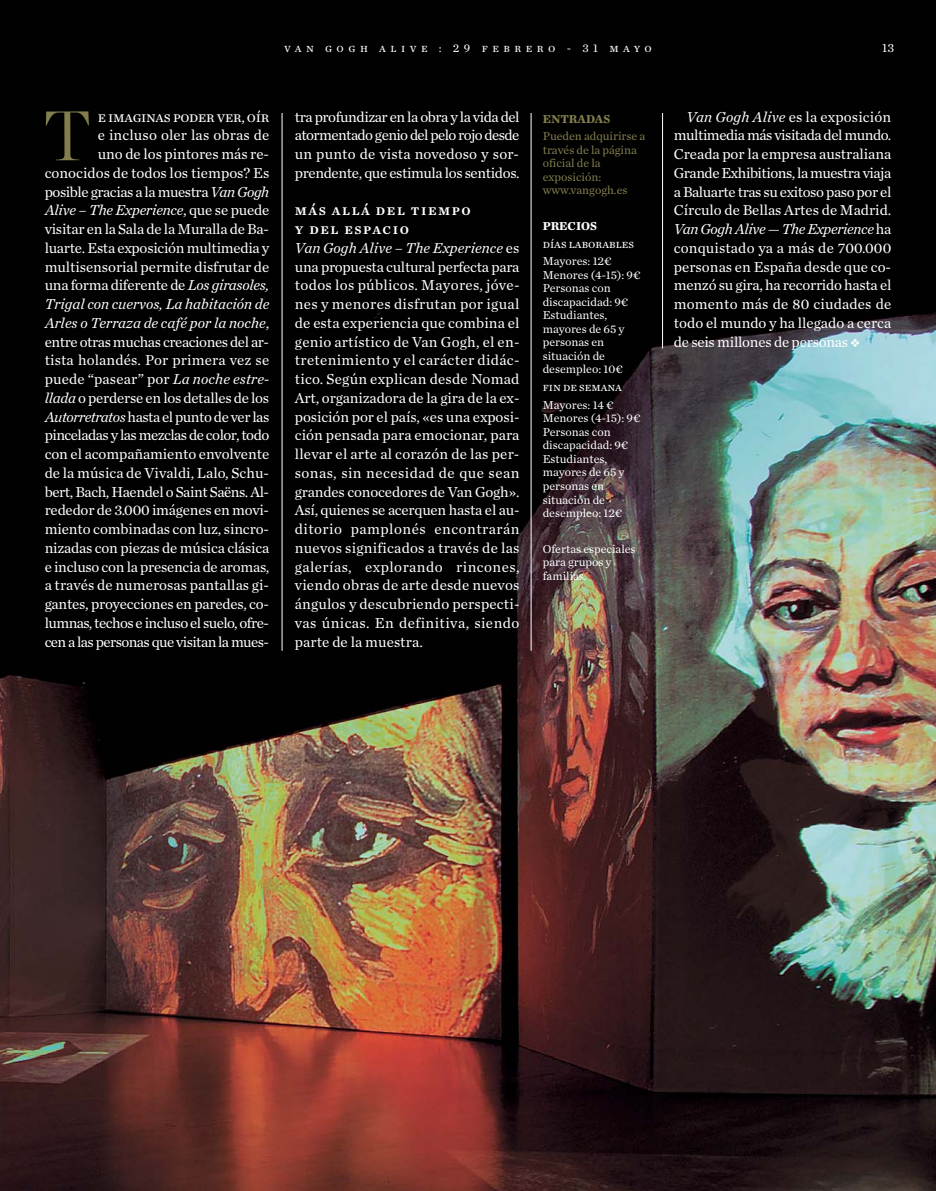
<style>
.page{position:relative;width:936px;height:1191px;background:#fff}
.page>*{position:absolute;margin:0;border:0;box-sizing:border-box;transform-origin:0 0}
.t1{font:300 69.9px "Chronicle Display";color:#827e4e}
.t2{font:15px/18.8px "Chronicle Text G1";letter-spacing:-.015em;color:#fff;text-align:justify}
.t3{font:15px/18.8px "Chronicle Text G1 Semi SC";letter-spacing:.1em;color:#fff}
.t4{font:15px "Chronicle Text G1 Roman SC";letter-spacing:-.015em;color:#fff}
.t5{font:12.75px "Chronicle Text G1";color:#fff}
.t6{font:12px/13.5px "Chronicle Text G1";color:#fff}
.t7{font:12px/13.5px "Chronicle Text G1";color:#827e4e}
.t8{font:12px "Chronicle Text G1 Roman SC";letter-spacing:.375em;color:#fff}
.t9{font:12px "Chronicle Text G1 Roman SC";color:#fff}
.t10{font:700 12px "Chronicle Text G1";color:#827e4e}
.t11{font:700 12px "Chronicle Text G1";color:#fff}
.s1{font-style:italic}
</style>
<div class="page">
<img style="left:0;top:0;width:935px;height:1191px">
<hr style="left:282px;top:113px;width:1px;height:538px;background:#fff">
<hr style="left:530px;top:113px;width:1px;height:538px;background:#fff">
<hr style="left:662px;top:113px;width:1px;height:235px;background:#fff">
<p class="t8" style="left:284px;top:41px;width:369px">van gogh alive : 29 febrero - 31 mayo</p>
<p class="t5" style="left:882px;top:44px;width:13px">13</p>
<p class="t4" style="left:98px;top:108px;width:173px">e imaginas poder ver, oír</p>
<p class="t2" style="left:45px;top:127px;width:226px;text-align:right">e incluso oler las obras de<br>uno de los pintores más re&shy;conocidos de todos los tiempos? Es posible gracias a la muestra <span class="s1">Van Gogh Alive – The Experience</span>, que se puede visitar en la Sala de la Muralla de Ba&shy;luarte. Esta exposición multimedia y multisensorial permite disfrutar de una forma diferente de <span class="s1">Los girasoles, Trigal con cuervos, La habitación de Arles o Terraza de café por la noche</span>, entre otras muchas creaciones del ar&shy;tista holandés. Por primera vez se puede “pasear” por <span class="s1">La noche estre&shy;llada</span> o perderse en los detalles de los <span class="s1">Autorretratos</span> hasta el punto de ver las pinceladas y las mezclas de color, todo con el acompañamiento envolvente de la música de Vivaldi, Lalo, Schu&shy;bert, Bach, Haendel o Saint Saëns. Al&shy;rededor de 3.000 imágenes en movi&shy;miento combinadas con luz, sincro&shy;nizadas con piezas de música clásica e incluso con la presencia de aromas, a través de numerosas pantallas gi&shy;gantes, proyecciones en paredes, co&shy;lumnas, techos e incluso el suelo, ofre&shy;cen a las personas que visitan la mues-</p>
<h1 class="t1" style="left:43px;top:110px;width:49px">T</h1>
<p class="t2" style="left:295px;top:108px;width:226px">tra profundizar en la obra y la vida del atormentado genio del pelo rojo desde un punto de vista novedoso y sor&shy;prendente, que estimula los sentidos.</p>
<p class="t3" style="left:295px;top:201px;width:177px">más allá del tiempo y del espacio</p>
<p class="t2" style="left:295px;top:240px;width:226px"><span class="s1">Van Gogh Alive – The Experience</span> es una propuesta cultural perfecta para todos los públicos. Mayores, jóve&shy;nes y menores disfrutan por igual de esta experiencia que combina el genio artístico de Van Gogh, el en&shy;tretenimiento y el carácter didác&shy;tico. Según explican desde Nomad Art, organizadora de la gira de la ex&shy;posición por el país, «es una exposi&shy;ción pensada para emocionar, para llevar el arte al corazón de las per&shy;sonas, sin necesidad de que sean grandes conocedores de Van Gogh».<br>Así, quienes se acerquen hasta el au&shy;ditorio pamplonés encontrarán nuevos significados a través de las galerías, explorando rincones, viendo obras de arte desde nuevos ángulos y descubriendo perspecti&shy;vas únicas. En definitiva, siendo parte de la muestra.</p>
<p class="t10" style="left:542px;top:111px;width:69px">ENTRADAS</p>
<p class="t7" style="left:542px;top:131px;width:104px">Pueden adquirirse a través de la página oficial de la exposición: www.vangogh.es</p>
<p class="t11" style="left:542px;top:219px;width:56px">PRECIOS</p>
<p class="t9" style="left:542px;top:236px;width:93px">días laborables</p>
<p class="t6" style="left:542px;top:256px;width:99px">Mayores: 12€<br>Menores (4-15): 9€<br>Personas con discapacidad: 9€<br>Estudiantes, mayores de 65 y personas en situación de desempleo: 10€</p>
<p class="t9" style="left:542px;top:380px;width:81px">fin de semana</p>
<p class="t6" style="left:542px;top:399px;width:99px">Mayores: 14 €<br>Menores (4-15): 9€<br>Personas con discapacidad: 9€<br>Estudiantes, mayores de 65 y personas en situación de desempleo: 12€</p>
<p class="t6" style="left:542px;top:543px;width:94px">Ofertas especiales para grupos y familias.</p>
<p class="t2" style="left:673px;top:108px;width:219px;text-indent:13px"><span class="s1">Van Gogh Alive</span> es la exposición multimedia más visitada del mundo.<br>Creada por la empresa australiana Grande Exhibitions, la muestra viaja a Baluarte tras su exitoso paso por el Círculo de Bellas Artes de Madrid.<br><span class="s1">Van Gogh Alive — The Experience</span> ha conquistado ya a más de 700.000 personas en España desde que co&shy;menzó su gira, ha recorrido hasta el momento más de 80 ciudades de todo el mundo y ha llegado a cerca de seis millones de personas ❖</p>
</div>
